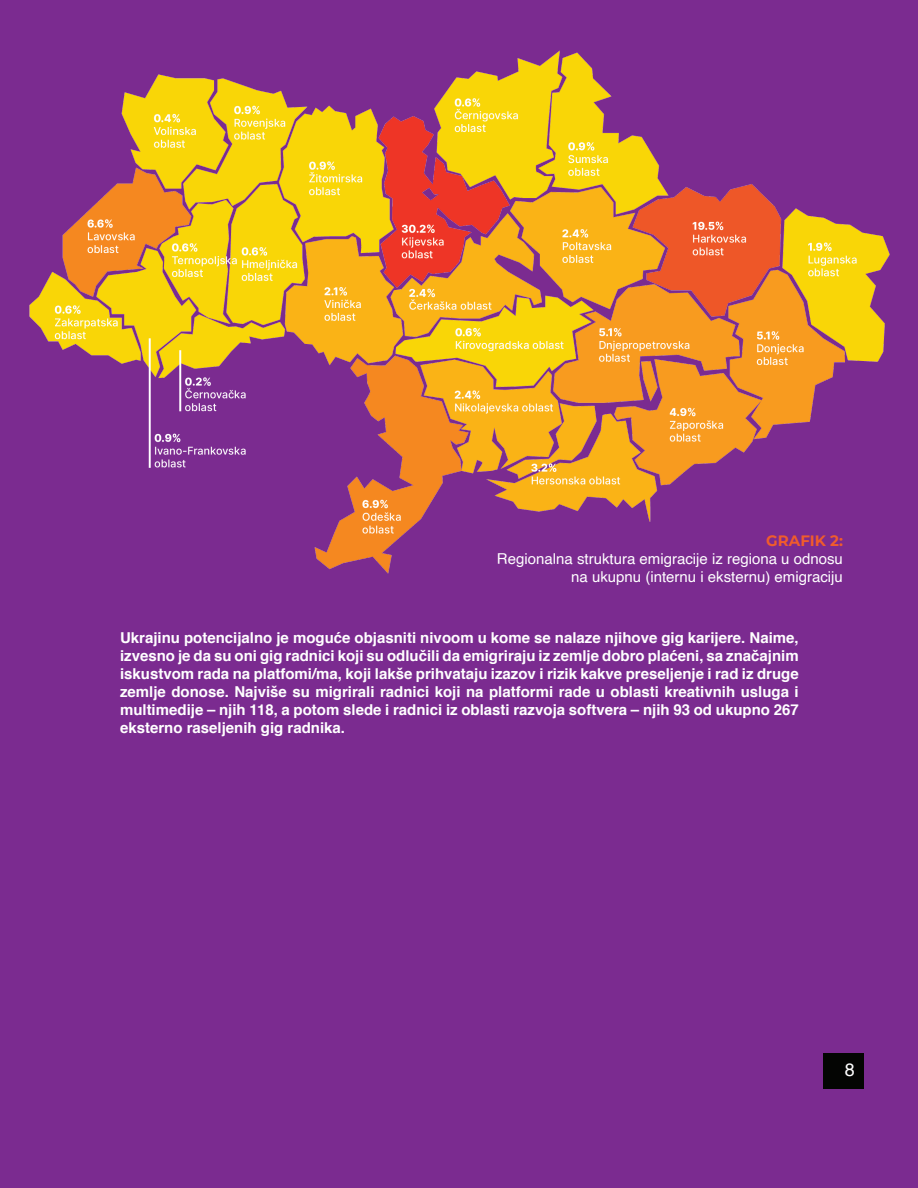
<style>
.page{position:relative;width:918px;height:1188px;background:#7b2b90}
.page>*{position:absolute;margin:0;border:0;box-sizing:border-box;transform-origin:0 0}
.t1{font:18px "Helvetica";color:#fff}
.t2{font:700 15px/18px "Helvetica";color:#fff;text-align:justify}
.t3{font:15px/18px "Helvetica";color:#fff;text-align:right}
.t4{font:700 15px "Montserrat";color:#f05c2c}
</style>
<div class="page">
<div style="left:824px;top:1053px;width:40px;height:36px;background:#040503"></div>
<img style="left:29px;top:50px;width:861px;height:524px">
<p class="t4" style="left:766px;top:529px;width:78px">GRAFIK 2:</p>
<p class="t3" style="left:497px;top:550px;width:347px">Regionalna struktura emigracije iz regiona u odnosu na ukupnu (internu i eksternu) emigraciju</p>
<p class="t2" style="left:120px;top:629px;width:680px">Ukrajinu potencijalno je moguće objasniti nivoom u kome se nalaze njihove gig karijere. Naime, izvesno je da su oni gig radnici koji su odlučili da emigriraju iz zemlje dobro plaćeni, sa značajnim iskustvom rada na platfomi/ma, koji lakše prihvataju izazov i rizik kakve preseljenje i rad iz druge zemlje donose. Najviše su migrirali radnici koji na platformi rade u oblasti kreativnih usluga i multimedije – njih 118, a potom slede i radnici iz oblasti razvoja softvera – njih 93 od ukupno 267 eksterno raseljenih gig radnika.</p>
<p class="t1" style="left:845px;top:1055px;width:12px">8</p>
</div>
